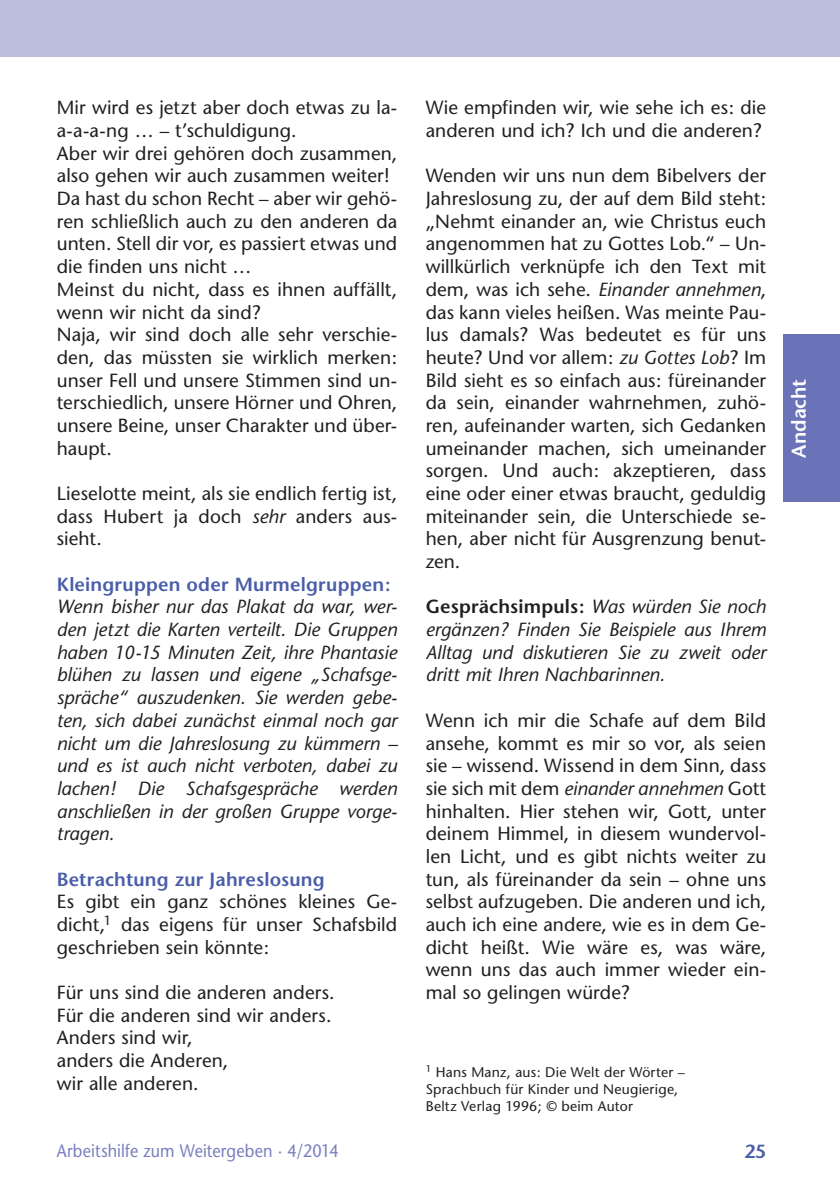
<style>
.page{position:relative;width:840px;height:1191px;background:#fff}
.page>*{position:absolute;margin:0;border:0;box-sizing:border-box;transform-origin:0 0}
.t1{font:600 20px "Stone Sans";color:#fff}
.t2{font:19px/22.6px "Stone Sans";letter-spacing:.005em;color:#231f20;text-align:justify}
.t3{font:italic 19px/22.6px "Stone Sans";color:#231f20;text-align:justify}
.t4{font:600 19px "Stone Sans";letter-spacing:.01em;color:#4a5da9}
.t5{font:18px "Stone Sans";letter-spacing:.005em;color:#7980be;scale:.9 1}
.t6{font:14px/17px "Stone Sans";letter-spacing:.015em;color:#231f20}
.s1{font-style:italic}
.s2{font-weight:600;font-style:normal}
</style>
<div class="page">
<div style="left:0;top:0;width:839px;height:57px;background:#bdbede"></div>
<div style="left:782px;top:334px;width:57px;height:168px;background:#6a73b7"></div>
<p class="t2" style="left:57px;top:96px;width:342px;text-align:left">Mir wird es jetzt aber doch etwas zu la&shy;a-a-a-ng … – t’schuldigung.<br>Aber wir drei gehören doch zusammen, also gehen wir auch zusammen weiter!<br>Da hast du schon Recht – aber wir gehö&shy;ren schließlich auch zu den anderen da unten. Stell dir vor, es passiert etwas und die finden uns nicht …<br>Meinst du nicht, dass es ihnen auffällt, wenn wir nicht da sind?<br>Naja, wir sind doch alle sehr verschie&shy;den, das müssten sie wirklich merken: unser Fell und unsere Stimmen sind un&shy;terschiedlich, unsere Hörner und Ohren, unsere Beine, unser Charakter und über&shy;haupt.</p>
<p class="t2" style="left:57px;top:482px;width:342px">Lieselotte meint, als sie endlich fertig ist, dass Hubert ja doch <span class="s1">sehr</span> anders aus&shy;sieht.</p>
<p class="t4" style="left:57px;top:573px;width:335px">Kleingruppen oder Murmelgruppen:</p>
<p class="t3" style="left:57px;top:595px;width:342px">Wenn bisher nur das Plakat da war, wer&shy;den jetzt die Karten verteilt. Die Gruppen haben 10-15 Minuten Zeit, ihre Phantasie blühen zu lassen und eigene „Schafsge&shy;spräche“ auszudenken. Sie werden gebe&shy;ten, sich dabei zunächst einmal noch gar nicht um die Jahreslosung zu kümmern – und es ist auch nicht verboten, dabei zu lachen! Die Schafsgespräche werden anschließen in der großen Gruppe vorge&shy;tragen.</p>
<p class="t4" style="left:57px;top:868px;width:269px">Betrachtung zur Jahreslosung</p>
<p class="t2" style="left:57px;top:890px;width:342px">Es gibt ein ganz schönes kleines Ge&shy;dicht,<sup>1</sup> das eigens für unser Schafsbild geschrieben sein könnte:</p>
<p class="t2" style="left:57px;top:981px;width:279px;text-align:left">Für uns sind die anderen anders.<br>Für die anderen sind wir anders.<br>Anders sind wir,<br>anders die Anderen,<br>wir alle anderen.</p>
<p class="t2" style="left:425px;top:96px;width:342px">Wie empfinden wir, wie sehe ich es: die anderen und ich? Ich und die anderen?</p>
<p class="t2" style="left:425px;top:164px;width:342px">Wenden wir uns nun dem Bibelvers der Jahreslosung zu, der auf dem Bild steht: „Nehmt einander an, wie Christus euch angenommen hat zu Gottes Lob.“ – Un&shy;willkürlich verknüpfe ich den Text mit dem, was ich sehe. <span class="s1">Einander annehmen</span>, das kann vieles heißen. Was meinte Pau&shy;lus damals? Was bedeutet es für uns heute? Und vor allem: <span class="s1">zu Gottes Lob</span>? Im Bild sieht es so einfach aus: füreinander da sein, einander wahrnehmen, zuhö&shy;ren, aufeinander warten, sich Gedanken umeinander machen, sich umeinander sorgen. Und auch: akzeptieren, dass eine oder einer etwas braucht, geduldig miteinander sein, die Unterschiede se&shy;hen, aber nicht für Ausgrenzung benut&shy;zen.</p>
<p class="t3" style="left:425px;top:595px;width:342px"><span class="s2">Gesprächsimpuls:</span> Was würden Sie noch ergänzen? Finden Sie Beispiele aus Ihrem Alltag und diskutieren Sie zu zweit oder dritt mit Ihren Nachbarinnen.</p>
<p class="t2" style="left:425px;top:709px;width:342px">Wenn ich mir die Schafe auf dem Bild ansehe, kommt es mir so vor, als seien sie – wissend. Wissend in dem Sinn, dass sie sich mit dem <span class="s1">einander annehmen</span> Gott hinhalten. Hier stehen wir, Gott, unter deinem Himmel, in diesem wundervol&shy;len Licht, und es gibt nichts weiter zu tun, als füreinander da sein – ohne uns selbst aufzugeben. Die anderen und ich, auch ich eine andere, wie es in dem Ge&shy;dicht heißt. Wie wäre es, was wäre, wenn uns das auch immer wieder ein&shy;mal so gelingen würde?</p>
<p class="t6" style="left:425px;top:1063px;width:260px"><sup>1</sup> Hans Manz, aus: Die Welt der Wörter –<br>Sprachbuch für Kinder und Neugierige,<br>Beltz Verlag 1996; © beim Autor</p>
<p class="t5" style="left:57px;top:1144px;width:315px">Arbeitshilfe zum Weitergeben · 4/2014</p>
<p class="t4" style="left:744px;top:1140px;width:23px">25</p>
<p class="t1" style="left:791px;top:457px;width:80px;rotate:-90deg">Andacht</p>
</div>
